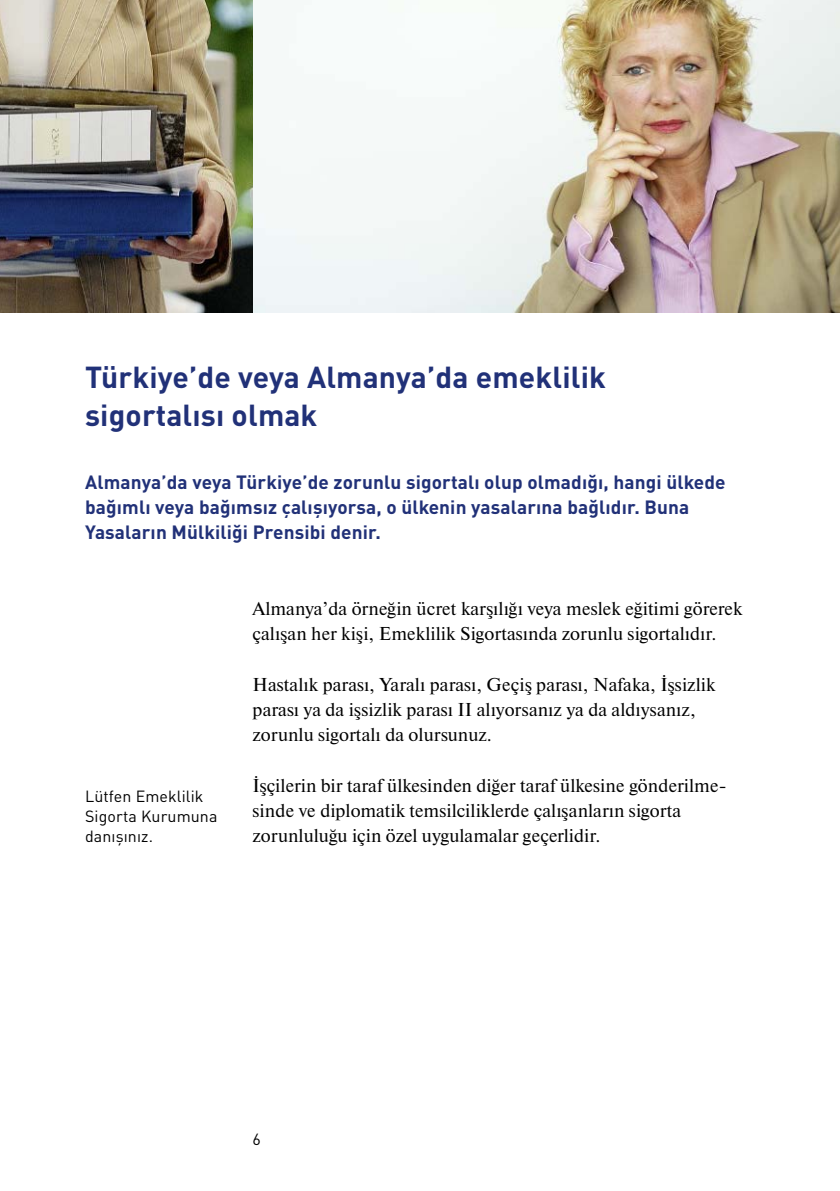
<style>
.page{position:relative;width:840px;height:1191px;background:#fff}
.page>*{position:absolute;margin:0;border:0;box-sizing:border-box;transform-origin:0 0}
.t1{font:700 30px/37.8px "DIN Pro";letter-spacing:.005em;color:#213178}
.t2{font:700 19px/25.2px "DIN Pro";letter-spacing:.005em;color:#213178}
.t3{font:18.6px/25.2px "Newton";letter-spacing:.005em;color:#000}
.t4{font:16px/20.2px "DIN Pro";letter-spacing:.005em;color:#000}
</style>
<div class="page">
<img style="left:0;top:0;width:839px;height:312px">
<h1 class="t1" style="left:85px;top:354px;width:522px">Türkiye’de veya Almanya’da emeklilik sigortalısı olmak</h1>
<p class="t2" style="left:85px;top:467px;width:641px">Almanya’da veya Türkiye’de zorunlu sigortalı olup olmadığı, hangi ülkede bağımlı veya bağımsız çalışıyorsa, o ülkenin yasalarına bağlıdır. Buna<br>Yasaların Mülkiliği Prensibi denir.</p>
<p class="t4" style="left:85px;top:784px;width:134px">Lütfen Emeklilik<br>Sigorta Kurumuna danışınız.</p>
<p class="t3" style="left:252px;top:595px;width:491px">Almanya’da örneğin ücret karşılığı veya meslek eğitimi görerek çalışan her kişi, Emeklilik Sigortasında zorunlu sigortalıdır.</p>
<p class="t3" style="left:252px;top:671px;width:464px">Hastalık parası, Yaralı parası, Geçiş parası, Nafaka, İşsizlik parası ya da işsizlik parası II alıyorsanız ya da aldıysanız, zorunlu sigortalı da olursunuz.</p>
<p class="t3" style="left:252px;top:772px;width:475px">İşçilerin bir taraf ülkesinden diğer taraf ülkesine gönderilme&shy;sinde ve diplomatik temsilciliklerde çalışanların sigorta zorunluluğu için özel uygulamalar geçerlidir.</p>
<p class="t4" style="left:252px;top:1127px;width:10px">6</p>
</div>
